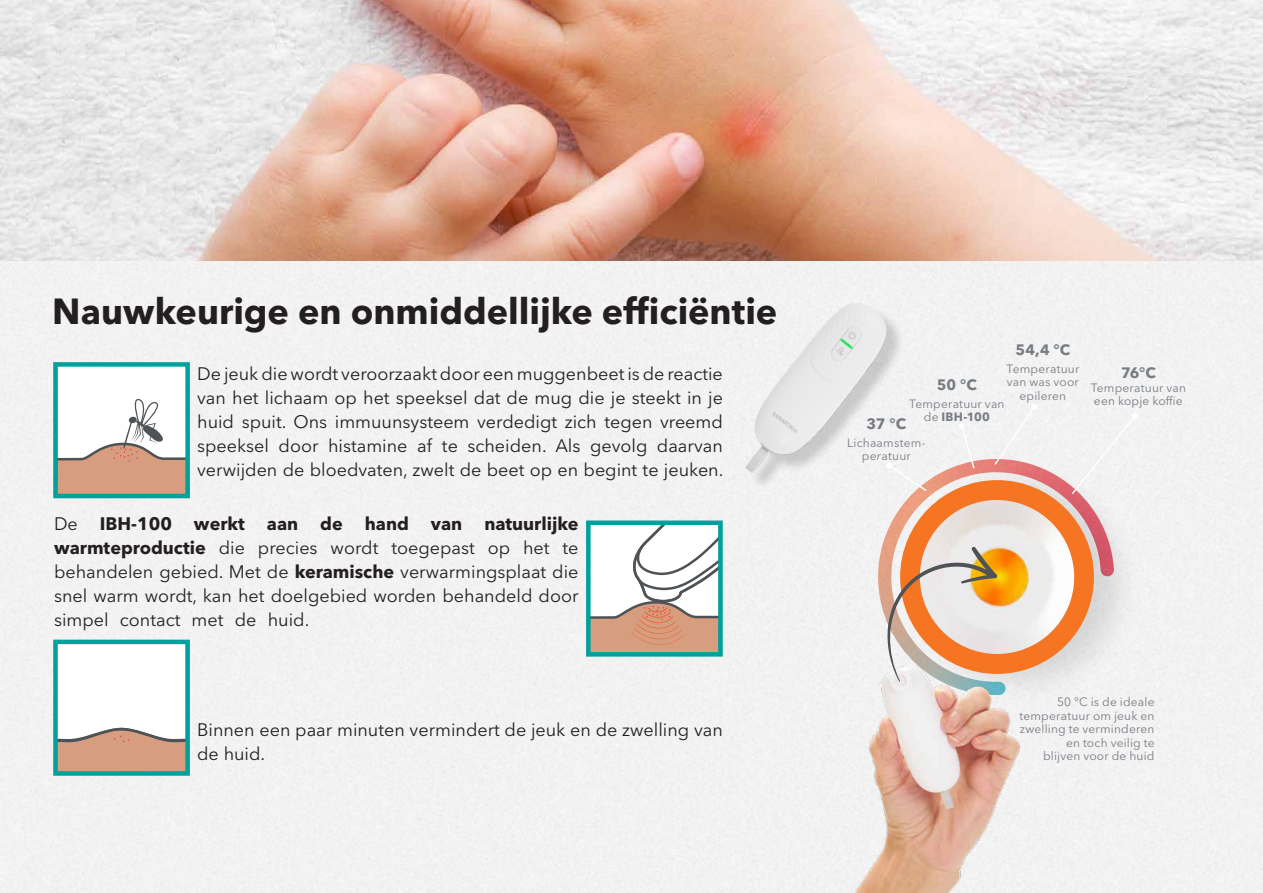
<style>
.page{position:relative;width:1263px;height:893px;background:#fff}
.page>*{position:absolute;margin:0;border:0;box-sizing:border-box;transform-origin:0 0}
.t1{font:700 36px "Avenir Next World";color:#231f20}
.t2{font:18px/24px "Avenir Next World";color:#231f20;text-align:justify}
.t3{font:700 15px "Avenir Next World";letter-spacing:-.01em;color:#787d83}
.t4{font:12px/13.5px "Avenir Next World";letter-spacing:.015em;color:#787d83;text-align:center}
.s1{font-weight:700}
</style>
<div class="page">
<div style="left:0;top:260px;width:1263px;height:633px;background:#f3f2f2"></div>
<div style="left:897px;top:460px;width:246px;height:246px;background:#231f20;opacity:.14"></div>
<img style="left:0;top:0;width:1263px;height:260px">
<svg style="left:58px;top:367px;width:127px;height:126px"></svg>
<div style="left:53px;top:362px;width:137px;height:136px;border:4px solid #00a09c"></div>
<svg style="left:591px;top:525px;width:127px;height:127px"></svg>
<div style="left:586px;top:520px;width:137px;height:137px;border:4px solid #00a09c"></div>
<svg style="left:58px;top:645px;width:127px;height:126px"></svg>
<div style="left:53px;top:640px;width:137px;height:136px;border:4px solid #00a09c"></div>
<svg style="left:878px;top:459px;width:222px;height:236px"></svg>
<svg style="left:1101px;top:569px;width:13px;height:8px"></svg>
<div style="left:749px;top:305px;width:156px;height:186px;background:#231f20;opacity:.2"></div>
<img style="left:745px;top:303px;width:144px;height:170px">
<img style="left:853px;top:650px;width:177px;height:243px">
<img style="left:910px;top:500px;width:173px;height:163px">
<svg style="left:882px;top:546px;width:123px;height:149px;background:#e0bea2"></svg>
<svg style="left:886px;top:463px;width:42px;height:29px"></svg>
<svg style="left:959px;top:423px;width:17px;height:47px"></svg>
<svg style="left:993px;top:404px;width:44px;height:62px"></svg>
<div style="left:1070px;top:413px;width:68px;height:82px;background:#f3f2f2"></div>
<h1 class="t1" style="left:52px;top:290px;width:727px">Nauwkeurige en onmiddellijke efficiëntie</h1>
<p class="t2" style="left:197px;top:362px;width:528px">De jeuk die wordt veroorzaakt door een muggenbeet is de reactie van het lichaam op het speeksel dat de mug die je steekt in je huid spuit. Ons immuunsysteem verdedigt zich tegen vreemd speeksel door histamine af te scheiden. Als gevolg daarvan verwijden de bloedvaten, zwelt de beet op en begint te jeuken.</p>
<p class="t2" style="left:54px;top:512px;width:526px">De <span class="s1">IBH-100 werkt aan de hand van natuurlijke warmteproductie</span> die precies wordt toegepast op het te behandelen gebied. Met de <span class="s1">keramische</span> verwarmingsplaat die snel warm wordt, kan het doelgebied worden behandeld door simpel contact met de huid.</p>
<p class="t2" style="left:197px;top:718px;width:527px">Binnen een paar minuten vermindert de jeuk en de zwelling van de huid.</p>
<p class="t3" style="left:1015px;top:341px;width:56px">54,4 °C</p>
<p class="t4" style="left:1006px;top:362px;width:74px">Temperatuur van was voor epileren</p>
<p class="t3" style="left:1121px;top:364px;width:36px">76°C</p>
<p class="t3" style="left:937px;top:376px;width:41px">50 °C</p>
<p class="t4" style="left:909px;top:397px;width:97px">Temperatuur van de <span class="s1">IBH-100</span></p>
<p class="t4" style="left:1091px;top:381px;width:97px;text-align:left">Temperatuur van een kopje koffie</p>
<p class="t3" style="left:867px;top:415px;width:41px">37 °C</p>
<p class="t4" style="left:847px;top:436px;width:80px">Lichaamstem&shy;peratuur</p>
<p class="t4" style="left:1019px;top:696px;width:137px;text-align:right">50 °C is de ideale temperatuur om jeuk en zwelling te verminderen en toch veilig te<br>blijven voor de huid</p>
</div>
